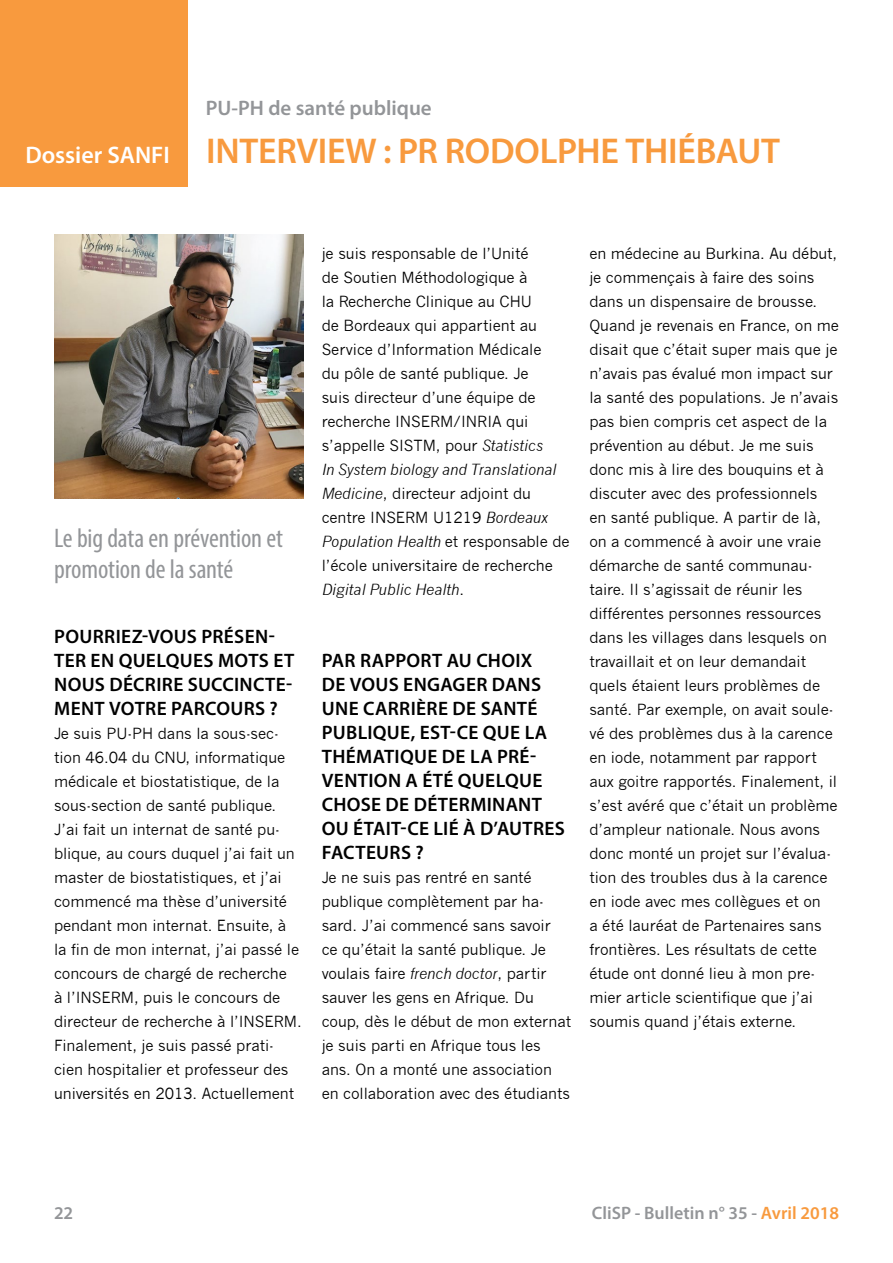
<style>
.page{position:relative;width:893px;height:1263px;background:#fff}
.page>*{position:absolute;margin:0;border:0;box-sizing:border-box;transform-origin:0 0}
.t1{font:600 36px "Myriad Pro";letter-spacing:-.005em;color:#f89a3e}
.t2{font:condensed 27px/31.8px "Myriad Pro";letter-spacing:-.005em;color:#939598}
.t3{font:600 24px "Myriad Pro";color:#fff}
.t4{font:600 21px "Myriad Pro";color:#939598}
.t5{font:600 19.5px/24px "Myriad Pro";letter-spacing:.015em;color:#000}
.t6{font:600 18px "Myriad Pro";color:#939598}
.t7{font:15px/24px "News Gothic";letter-spacing:-.005em;color:#000}
.s1{font-style:italic}
.s2{color:#f89a3e}
</style>
<div class="page">
<div style="left:0;top:0;width:188px;height:187px;background:#f89a3e"></div>
<img style="left:54px;top:235px;width:250px;height:264px">
<h3 class="t3" style="left:25px;top:139px;width:146px">Dossier SANFI</h3>
<h3 class="t4" style="left:206px;top:94px;width:227px">PU-PH de santé publique</h3>
<h1 class="t1" style="left:206px;top:128px;width:575px">INTERVIEW : PR RODOLPHE THIÉBAUT</h1>
<h2 class="t2" style="left:54px;top:521px;width:231px">Le big data en prévention et promotion de la santé</h2>
<h3 class="t5" style="left:54px;top:623px;width:242px">POURRIEZ-VOUS PRÉSEN-<br>TER EN QUELQUES MOTS ET<br>NOUS DÉCRIRE SUCCINCTE-<br>MENT VOTRE PARCOURS ?</h3>
<p class="t7" style="left:54px;top:721px;width:249px">Je suis PU-PH dans la sous-sec&shy;tion 46.04 du CNU, informatique médicale et biostatistique, de la sous-section de santé publique.<br>J’ai fait un internat de santé pu&shy;blique, au cours duquel j’ai fait un master de biostatistiques, et j’ai commencé ma thèse d’université pendant mon internat. Ensuite, à la fin de mon internat, j’ai passé le concours de chargé de recherche<br>à l’INSERM, puis le concours de directeur de recherche à l’INSERM.<br>Finalement, je suis passé prati&shy;cien hospitalier et professeur des universités en 2013. Actuellement</p>
<p class="t7" style="left:322px;top:241px;width:250px">je suis responsable de l’Unité<br>de Soutien Méthodologique à<br>la Recherche Clinique au CHU<br>de Bordeaux qui appartient au<br>Service d’Information Médicale<br>du pôle de santé publique. Je<br>suis directeur d’une équipe de recherche INSERM/INRIA qui s’appelle SISTM, pour <span class="s1">Statistics<br>In System biology and Translational<br>Medicine</span>, directeur adjoint du centre INSERM U1219 <span class="s1">Bordeaux<br>Population Health</span> et responsable de l’école universitaire de recherche<br><span class="s1">Digital Public Health</span>.</p>
<h3 class="t5" style="left:322px;top:647px;width:245px">PAR RAPPORT AU CHOIX<br>DE VOUS ENGAGER DANS<br>UNE CARRIÈRE DE SANTÉ<br>PUBLIQUE, EST-CE QUE LA<br>THÉMATIQUE DE LA PRÉ-<br>VENTION A ÉTÉ QUELQUE<br>CHOSE DE DÉTERMINANT<br>OU ÉTAIT-CE LIÉ À D’AUTRES<br>FACTEURS ?</h3>
<p class="t7" style="left:322px;top:865px;width:251px">Je ne suis pas rentré en santé publique complètement par ha&shy;sard. J’ai commencé sans savoir<br>ce qu’était la santé publique. Je voulais faire <span class="s1">french doctor</span>, partir sauver les gens en Afrique. Du coup, dès le début de mon externat je suis parti en Afrique tous les ans. On a monté une association en collaboration avec des étudiants</p>
<p class="t7" style="left:589px;top:241px;width:251px">en médecine au Burkina. Au début, je commençais à faire des soins dans un dispensaire de brousse.<br>Quand je revenais en France, on me disait que c’était super mais que je n’avais pas évalué mon impact sur la santé des populations. Je n’avais pas bien compris cet aspect de la prévention au début. Je me suis donc mis à lire des bouquins et à discuter avec des professionnels<br>en santé publique. A partir de là, on a commencé à avoir une vraie démarche de santé communau&shy;taire. Il s’agissait de réunir les différentes personnes ressources dans les villages dans lesquels on travaillait et on leur demandait quels étaient leurs problèmes de santé. Par exemple, on avait soule&shy;vé des problèmes dus à la carence en iode, notamment par rapport aux goitre rapportés. Finalement, il s’est avéré que c’était un problème d’ampleur nationale. Nous avons donc monté un projet sur l’évalua&shy;tion des troubles dus à la carence en iode avec mes collègues et on<br>a été lauréat de Partenaires sans frontières. Les résultats de cette étude ont donné lieu à mon pre&shy;mier article scientifique que j’ai soumis quand j’étais externe.</p>
<p class="t6" style="left:54px;top:1201px;width:21px">22</p>
<p class="t6" style="left:592px;top:1201px;width:248px">CliSP - Bulletin n° 35 - <span class="s2">Avril 2018</span></p>
</div>
